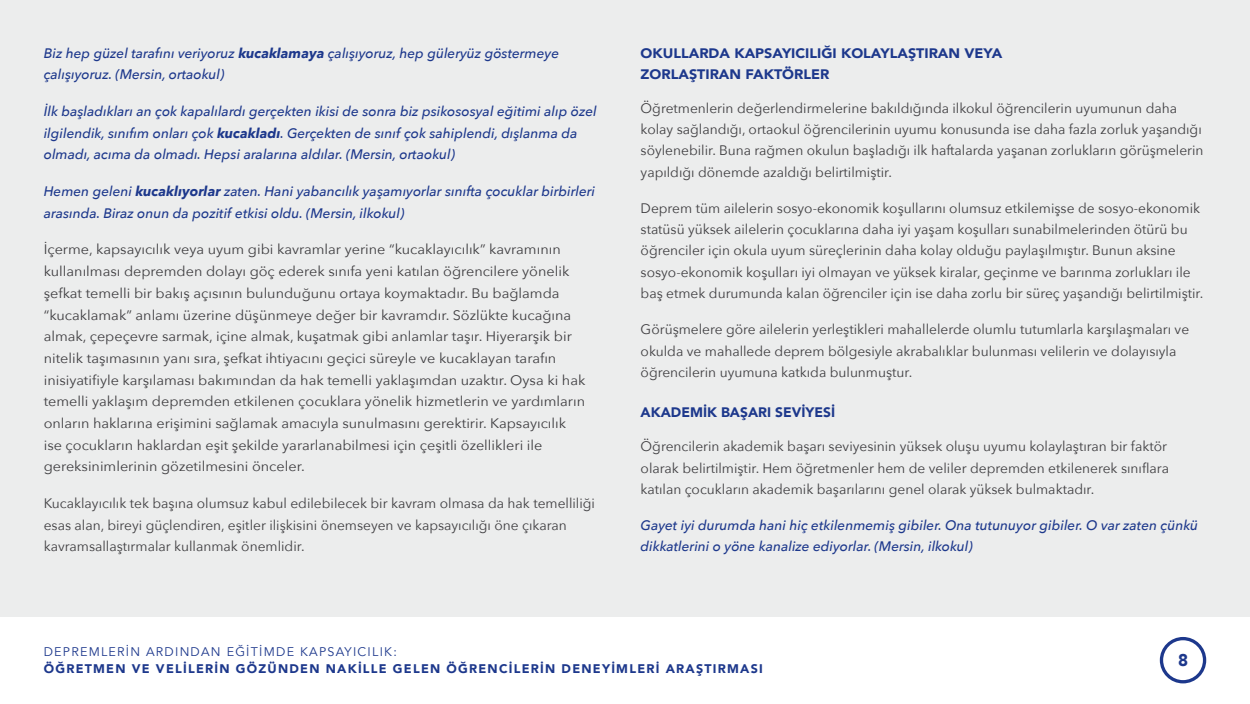
<style>
.page{position:relative;width:1250px;height:704px;background:#fff}
.page>*{position:absolute;margin:0;border:0;box-sizing:border-box;transform-origin:0 0}
.t1{font:900 16.94px "Avenir";color:#1d388c}
.OA_Metin{font:13.75px/21.2px "Avenir Next";color:#3e3d40}
.OA_Metin-2{font:13.75px/21.7px "Avenir Next";color:#3e3d40;scale:1.05 1}
.OA_Alinti{font:italic 500 13.75px/21.7px "Avenir Next";color:#1d388c}
.OA_AltBaslik{font:900 13.75px/21.2px "Avenir";color:#1d388c;scale:1.04 1}
.OA_AltBaslik-2{font:900 13.75px "Avenir";color:#1d388c}
.t2{font:900 12.5px "Avenir";letter-spacing:.1em;color:#1d388c}
.t3{font:12.5px "Avenir";letter-spacing:.1em;color:#1d388c}
.s1{font-weight:700}
</style>
<div class="page">
<div style="left:0;top:0;width:1250px;height:616px;background:#eceded"></div>
<svg style="left:1160px;top:637px;width:46px;height:46px"></svg>
<p class="OA_Alinti" style="left:44px;top:41px;width:517px">Biz hep güzel tarafını veriyoruz <span class="s1">kucaklamaya</span> çalışıyoruz, hep güleryüz göstermeye çalışıyoruz. (Mersin, ortaokul)</p>
<p class="OA_Alinti" style="left:44px;top:100px;width:555px">İlk başladıkları an çok kapalılardı gerçekten ikisi de sonra biz psikososyal eğitimi alıp özel ilgilendik, sınıfım onları çok <span class="s1">kucakladı</span>. Gerçekten de sınıf çok sahiplendi, dışlanma da olmadı, acıma da olmadı. Hepsi aralarına aldılar. (Mersin, ortaokul)</p>
<p class="OA_Alinti" style="left:44px;top:180px;width:553px">Hemen geleni <span class="s1">kucaklıyorlar</span> zaten. Hani yabancılık yaşamıyorlar sınıfta çocuklar birbirleri arasında. Biraz onun da pozitif etkisi oldu. (Mersin, ilkokul)</p>
<p class="OA_Metin-2" style="left:44px;top:238px;width:517px">İçerme, kapsayıcılık veya uyum gibi kavramlar yerine “kucaklayıcılık” kavramının kullanılması depremden dolayı göç ederek sınıfa yeni katılan öğrencilere yönelik şefkat temelli bir bakış açısının bulunduğunu ortaya koymaktadır. Bu bağlamda “kucaklamak” anlamı üzerine düşünmeye değer bir kavramdır. Sözlükte kucağına almak, çepeçevre sarmak, içine almak, kuşatmak gibi anlamlar taşır. Hiyerarşik bir nitelik taşımasının yanı sıra, şefkat ihtiyacını geçici süreyle ve kucaklayan tarafın inisiyatifiyle karşılaması bakımından da hak temelli yaklaşımdan uzaktır. Oysa ki hak temelli yaklaşım depremden etkilenen çocuklara yönelik hizmetlerin ve yardımların onların haklarına erişimini sağlamak amacıyla sunulmasını gerektirir. Kapsayıcılık ise çocukların haklardan eşit şekilde yararlanabilmesi için çeşitli özellikleri ile gereksinimlerinin gözetilmesini önceler.</p>
<p class="OA_Metin" style="left:44px;top:491px;width:553px;line-height:21.7px">Kucaklayıcılık tek başına olumsuz kabul edilebilecek bir kavram olmasa da hak temelliliği esas alan, bireyi güçlendiren, eşitler ilişkisini önemseyen ve kapsayıcılığı öne çıkaran kavramsallaştırmalar kullanmak önemlidir.</p>
<p class="OA_AltBaslik" style="left:641px;top:42px;width:349px">OKULLARDA KAPSAYICILIĞI KOLAYLAŞTIRAN VEYA<br>ZORLAŞTIRAN FAKTÖRLER</p>
<p class="OA_Metin" style="left:641px;top:97px;width:565px">Öğretmenlerin değerlendirmelerine bakıldığında ilkokul öğrencilerin uyumunun daha kolay sağlandığı, ortaokul öğrencilerinin uyumu konusunda ise daha fazla zorluk yaşandığı söylenebilir. Buna rağmen okulun başladığı ilk haftalarda yaşanan zorlukların görüşmelerin yapıldığı dönemde azaldığı belirtilmiştir.</p>
<p class="OA_Metin" style="left:641px;top:197px;width:564px">Deprem tüm ailelerin sosyo-ekonomik koşullarını olumsuz etkilemişse de sosyo-ekonomik statüsü yüksek ailelerin çocuklarına daha iyi yaşam koşulları sunabilmelerinden ötürü bu öğrenciler için okula uyum süreçlerinin daha kolay olduğu paylaşılmıştır. Bunun aksine sosyo-ekonomik koşulları iyi olmayan ve yüksek kiralar, geçinme ve barınma zorlukları ile baş etmek durumunda kalan öğrenciler için ise daha zorlu bir süreç yaşandığı belirtilmiştir.</p>
<p class="OA_Metin" style="left:641px;top:318px;width:550px">Görüşmelere göre ailelerin yerleştikleri mahallelerde olumlu tutumlarla karşılaşmaları ve okulda ve mahallede deprem bölgesiyle akrabalıklar bulunması velilerin ve dolayısıyla öğrencilerin uyumuna katkıda bulunmuştur.</p>
<p class="OA_AltBaslik-2" style="left:641px;top:400px;width:194px">AKADEMIK BAŞARI SEVIYESI</p>
<p class="OA_Metin" style="left:641px;top:435px;width:530px">Öğrencilerin akademik başarı seviyesinin yüksek oluşu uyumu kolaylaştıran bir faktör olarak belirtilmiştir. Hem öğretmenler hem de veliler depremden etkilenerek sınıflara katılan çocukların akademik başarılarını genel olarak yüksek bulmaktadır.</p>
<p class="OA_Alinti" style="left:641px;top:514px;width:559px;line-height:21.2px">Gayet iyi durumda hani hiç etkilenmemiş gibiler. Ona tutunuyor gibiler. O var zaten çünkü dikkatlerini o yöne kanalize ediyorlar. (Mersin, ilkokul)</p>
<p class="t3" style="left:44px;top:644px;width:355px">DEPREMLERIN ARDINDAN EĞITIMDE KAPSAYICILIK:</p>
<p class="t2" style="left:44px;top:657px;width:721px">ÖĞRETMEN VE VELILERIN GÖZÜNDEN NAKILLE GELEN ÖĞRENCILERIN DENEYIMLERI ARAŞTIRMASI</p>
<p class="t1" style="left:1178px;top:645px;width:12px">8</p>
</div>
